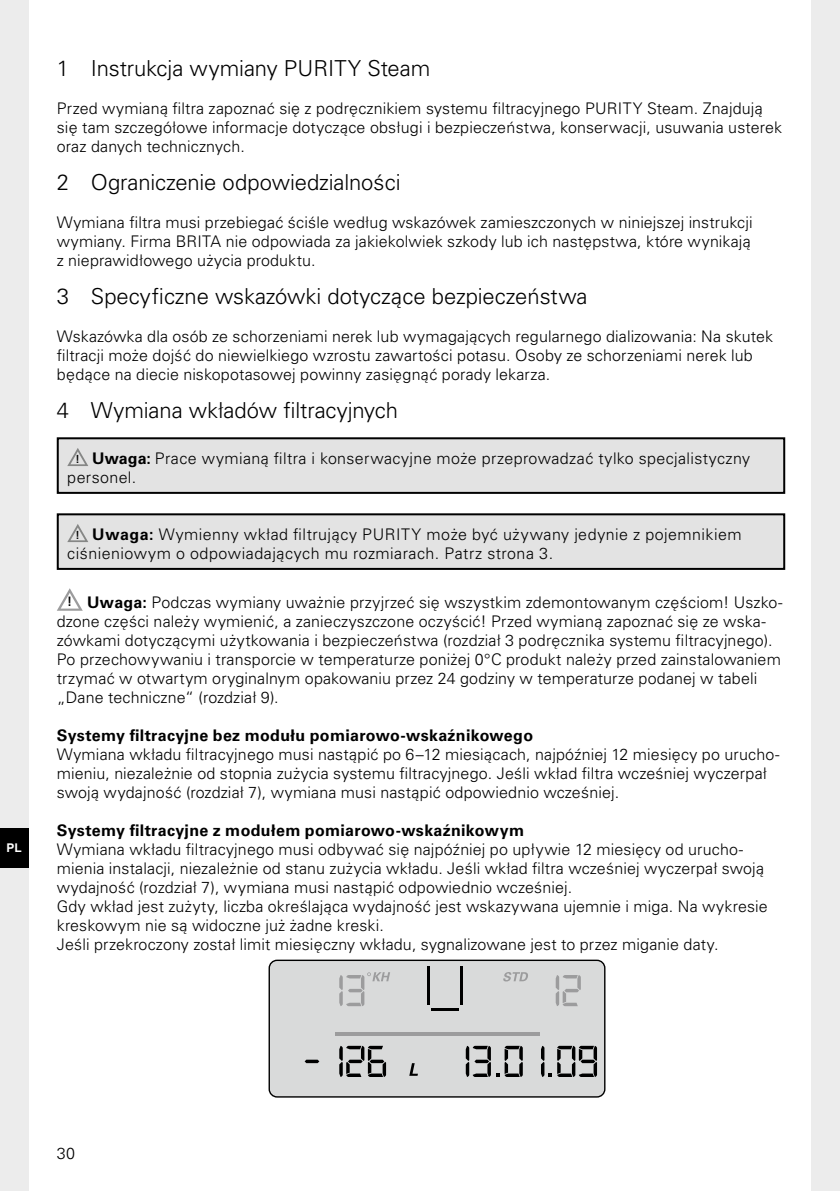
<style>
.page{position:relative;width:840px;height:1191px;background:#fff}
.page>*{position:absolute;margin:0;border:0;box-sizing:border-box;transform-origin:0 0}
.t1{font:300 22px "Univers LTCYR 45";letter-spacing:-.005em;color:#000}
.t2{font:300 16px/19px "Univers LTCYR 45";letter-spacing:.01em;color:#000}
.t3{font:300 16px/19px "Univers LTCYR 45";letter-spacing:.03em;color:#000}
.t4{font:700 16px "Univers LTCYR 65";letter-spacing:.02em;color:#000}
.t5{font:700 12px "Arial";color:#fff}
.s1{font-family:"Univers LTCYR 65";font-weight:700;font-size:11.2px}
.s2{font-family:"Univers LTCYR 65";font-weight:700}
.s3{font-family:"Univers LTCYR 65";font-weight:700;font-size:13px}
</style>
<div class="page">
<div style="left:0;top:0;width:28px;height:1191px;background:#ececec"></div>
<div style="left:0;top:828px;width:28px;height:39px;background:#000"></div>
<div style="left:811px;top:0;width:28px;height:1191px;background:#ececec"></div>
<div style="left:58px;top:438px;width:725px;height:55px;background:#e3e3e3"></div>
<svg style="left:67px;top:448px;width:21px;height:18px"></svg>
<div style="left:57px;top:437px;width:727px;height:57px;border:2px solid #000"></div>
<div style="left:58px;top:514px;width:725px;height:55px;background:#e3e3e3"></div>
<svg style="left:67px;top:524px;width:21px;height:18px"></svg>
<div style="left:57px;top:513px;width:727px;height:57px;border:2px solid #000"></div>
<svg style="left:57px;top:588px;width:26px;height:23px"></svg>
<div style="left:269px;top:960px;width:335px;height:137px;background:#d9dada;border-radius:8px"></div>
<div style="left:268px;top:959px;width:337px;height:138px;border:1px solid #000;border-radius:8px"></div>
<hr style="left:334px;top:1032px;width:205px;height:3px;background:#9c9c9d">
<svg style="left:409px;top:1063px;width:8px;height:12px"></svg>
<svg style="left:503px;top:972px;width:25px;height:9px"></svg>
<hr style="left:427px;top:966px;width:3px;height:39px;background:#000">
<hr style="left:460px;top:966px;width:3px;height:39px;background:#000">
<hr style="left:431px;top:1008px;width:27px;height:3px;background:#000">
<svg style="left:339px;top:972px;width:51px;height:34px"></svg>
<svg style="left:555px;top:975px;width:25px;height:31px"></svg>
<svg style="left:304px;top:1059px;width:15px;height:4px"></svg>
<svg style="left:339px;top:1045px;width:47px;height:32px"></svg>
<svg style="left:465px;top:1045px;width:57px;height:32px"></svg>
<svg style="left:541px;top:1045px;width:10px;height:32px"></svg>
<svg style="left:557px;top:1045px;width:39px;height:32px"></svg>
<p class="t5" style="left:7px;top:840px;width:17px">PL</p>
<h1 class="t1" style="left:57px;top:53px;width:375px">1 Instrukcja wymiany PURITY Steam</h1>
<p class="t2" style="left:57px;top:98px;width:726px">Przed wymianą filtra zapoznać się z podręcznikiem systemu filtracyjnego PURITY Steam. Znajdują się tam szczegółowe informacje dotyczące obsługi i bezpieczeństwa, konserwacji, usuwania usterek oraz danych technicznych.</p>
<h1 class="t1" style="left:57px;top:167px;width:345px">2 Ograniczenie odpowiedzialności</h1>
<p class="t2" style="left:57px;top:212px;width:697px;text-align:justify">Wymiana filtra musi przebiegać ściśle według wskazówek zamieszczonych w niniejszej instrukcji wymiany. Firma BRITA nie odpowiada za jakiekolwiek szkody lub ich następstwa, które wynikają z nieprawidłowego użycia produktu.</p>
<h1 class="t1" style="left:57px;top:281px;width:532px">3 Specyficzne wskazówki dotyczące bezpieczeństwa</h1>
<p class="t2" style="left:57px;top:326px;width:717px">Wskazówka dla osób ze schorzeniami nerek lub wymagających regularnego dializowania: Na skutek filtracji może dojść do niewielkiego wzrostu zawartości potasu. Osoby ze schorzeniami nerek lub będące na diecie niskopotasowej powinny zasięgnąć porady lekarza.</p>
<h1 class="t1" style="left:57px;top:395px;width:343px">4 Wymiana wkładów filtracyjnych</h1>
<p class="t2" style="left:67px;top:449px;width:684px;text-indent:8px"><span class="s1">!</span> <span class="s2">Uwaga:</span> Prace wymianą filtra i konserwacyjne może przeprowadzać tylko specjalistyczny personel.</p>
<p class="t3" style="left:67px;top:525px;width:675px;text-indent:8px"><span class="s1">!</span> <span class="s2">Uwaga:</span> Wymienny wkład filtrujący PURITY może być używany jedynie z pojemnikiem ciśnieniowym o odpowiadających mu rozmiarach. Patrz strona 3.</p>
<p class="t2" style="left:57px;top:592px;width:727px;text-indent:10px"><span class="s3">!</span> <span class="s2">Uwaga:</span> Podczas wymiany uważnie przyjrzeć się wszystkim zdemontowanym częściom! Uszko&shy;dzone części należy wymienić, a zanieczyszczone oczyścić! Przed wymianą zapoznać się ze wska&shy;zówkami dotyczącymi użytkowania i bezpieczeństwa (rozdział 3 podręcznika systemu filtracyjnego).<br>Po przechowywaniu i transporcie w temperaturze poniżej 0°C produkt należy przed zainstalowaniem trzymać w otwartym oryginalnym opakowaniu przez 24 godziny w temperaturze podanej w tabeli „Dane techniczne“ (rozdział 9).</p>
<p class="t4" style="left:57px;top:724px;width:477px">Systemy filtracyjne bez modułu pomiarowo-wskaźnikowego</p>
<p class="t2" style="left:57px;top:744px;width:724px">Wymiana wkładu filtracyjnego musi nastąpić po 6–12 miesiącach, najpóźniej 12 miesięcy po urucho&shy;mieniu, niezależnie od stopnia zużycia systemu filtracyjnego. Jeśli wkład filtra wcześniej wyczerpał swoją wydajność (rozdział 7), wymiana musi nastąpić odpowiednio wcześniej.</p>
<p class="t4" style="left:57px;top:819px;width:468px">Systemy filtracyjne z modułem pomiarowo-wskaźnikowym</p>
<p class="t2" style="left:57px;top:839px;width:712px">Wymiana wkładu filtracyjnego musi odbywać się najpóźniej po upływie 12 miesięcy od urucho&shy;mienia instalacji, niezależnie od stanu zużycia wkładu. Jeśli wkład filtra wcześniej wyczerpał swoją wydajność (rozdział 7), wymiana musi nastąpić odpowiednio wcześniej.<br>Gdy wkład jest zużyty, liczba określająca wydajność jest wskazywana ujemnie i miga. Na wykresie kreskowym nie są widoczne już żadne kreski.<br>Jeśli przekroczony został limit miesięczny wkładu, sygnalizowane jest to przez miganie daty.</p>
<p class="t2" style="left:57px;top:1143px;width:20px">30</p>
</div>
